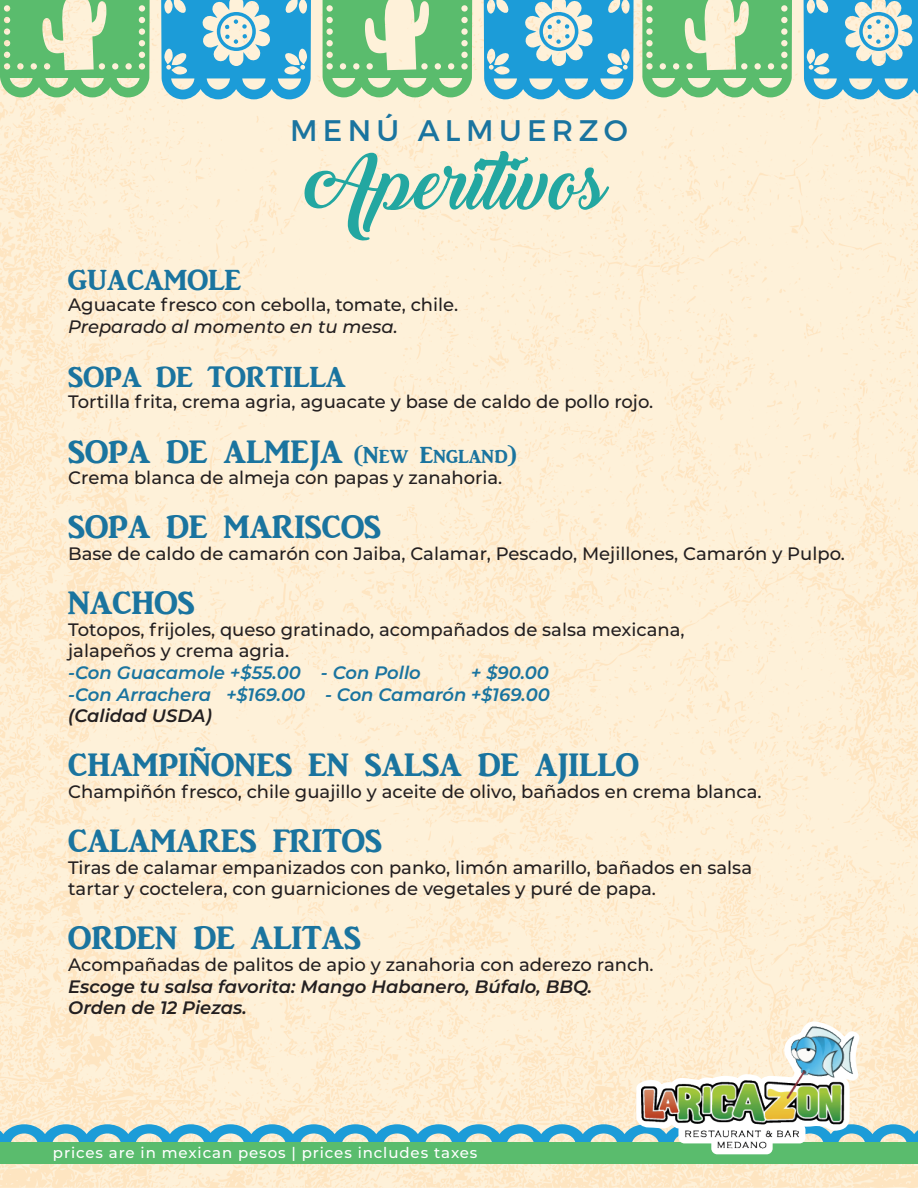
<style>
.page{position:relative;width:918px;height:1188px;background:#fff}
.page>*{position:absolute;margin:0;border:0;box-sizing:border-box;transform-origin:0 0}
.t1{font:72.45px "Backto Black Demo";color:#23a7a1}
.t2{font:33.6px "ARJULIAN";color:#1a749f}
.t3{font:30px "ARJULIAN";color:#1a749f}
.t4{font:29.7px "Montserrat";letter-spacing:.18em;color:#1a749f}
.t5{font:500 18px/21.6px "Montserrat";color:#231f20}
.t6{font:italic 600 18px/21.6px "Montserrat";color:#1a749f;text-align:right}
.t7{font:italic 600 18px/21.6px "Montserrat";color:#231f20}
.t8{font:italic 500 18px "Montserrat";color:#231f20}
.t9{font:500 15px "Montserrat";letter-spacing:.06em;color:#fff}
.s1{font-size:24px}
</style>
<div class="page">
<img style="left:0;top:0;width:918px;height:1188px">
<div style="left:0;top:1142px;width:464px;height:22px;background:#5abc6d"></div>
<div style="left:454px;top:1142px;width:464px;height:22px;background:#5abc6d"></div>
<svg style="left:0;top:1022px;width:918px;height:132px;background:#dce1c8"></svg>
<img style="left:642px;top:1027px;width:212px;height:121px">
<svg style="left:0;top:0;width:150px;height:97px;background:#8bcb8c"></svg>
<svg style="left:161px;top:0;width:150px;height:99px;background:#69b9d8"></svg>
<svg style="left:323px;top:0;width:149px;height:97px;background:#8ccc8d"></svg>
<svg style="left:484px;top:0;width:150px;height:99px;background:#68b8d7"></svg>
<svg style="left:642px;top:0;width:150px;height:97px;background:#8dcc8e"></svg>
<svg style="left:804px;top:0;width:114px;height:99px;background:#6ebad7"></svg>
<h3 class="t4" style="left:290px;top:112px;width:339px">MENÚ ALMUERZO</h3>
<h1 class="t1" style="left:311px;top:142px;width:297px">Aperitivos</h1>
<h3 class="t3" style="left:68px;top:264px;width:175px">GUACAMOLE</h3>
<p class="t5" style="left:68px;top:293px;width:392px">Aguacate fresco con cebolla, tomate, chile.</p>
<p class="t8" style="left:68px;top:314px;width:331px">Preparado al momento en tu mesa.</p>
<h3 class="t3" style="left:68px;top:361px;width:279px">SOPA DE TORTILLA</h3>
<p class="t5" style="left:68px;top:391px;width:587px">Tortilla frita, crema agria, aguacate y base de caldo de pollo rojo.</p>
<h2 class="t2" style="left:68px;top:433px;width:450px">SOPA DE ALMEJA <span class="s1">(New England)</span></h2>
<p class="t5" style="left:68px;top:466px;width:436px">Crema blanca de almeja con papas y zanahoria.</p>
<h2 class="t2" style="left:68px;top:509px;width:314px">SOPA DE MARISCOS</h2>
<p class="t5" style="left:68px;top:542px;width:778px">Base de caldo de camarón con Jaiba, Calamar, Pescado, Mejillones, Camarón y Pulpo.</p>
<h2 class="t2" style="left:68px;top:585px;width:128px">NACHOS</h2>
<p class="t5" style="left:68px;top:618px;width:618px">Totopos, frijoles, queso gratinado, acompañados de salsa mexicana, jalapeños y crema agria.</p>
<p class="t6" style="left:68px;top:661px;width:354px">-Con Guacamole +$55.00 - Con Pollo</p>
<p class="t6" style="left:68px;top:661px;width:483px">+ $90.00<br>-Con Arrachera +$169.00 - Con Camarón +$169.00</p>
<p class="t7" style="left:68px;top:704px;width:145px">(Calidad USDA)</p>
<h2 class="t2" style="left:68px;top:747px;width:572px">CHAMPIÑONES EN SALSA DE AJILLO</h2>
<p class="t5" style="left:68px;top:780px;width:695px">Champiñón fresco, chile guajillo y aceite de olivo, bañados en crema blanca.</p>
<h2 class="t2" style="left:68px;top:823px;width:315px">CALAMARES FRITOS</h2>
<p class="t5" style="left:68px;top:856px;width:685px">Tiras de calamar empanizados con panko, limón amarillo, bañados en salsa tartar y coctelera, con guarniciones de vegetales y puré de papa.</p>
<h2 class="t2" style="left:68px;top:920px;width:294px">ORDEN DE ALITAS</h2>
<p class="t5" style="left:68px;top:953px;width:587px">Acompañadas de palitos de apio y zanahoria con aderezo ranch.</p>
<p class="t7" style="left:68px;top:975px;width:526px">Escoge tu salsa favorita: Mango Habanero, Búfalo, BBQ.<br>Orden de 12 Piezas.</p>
<p class="t9" style="left:53px;top:1143px;width:426px">prices are in mexican pesos | prices includes taxes</p>
</div>
